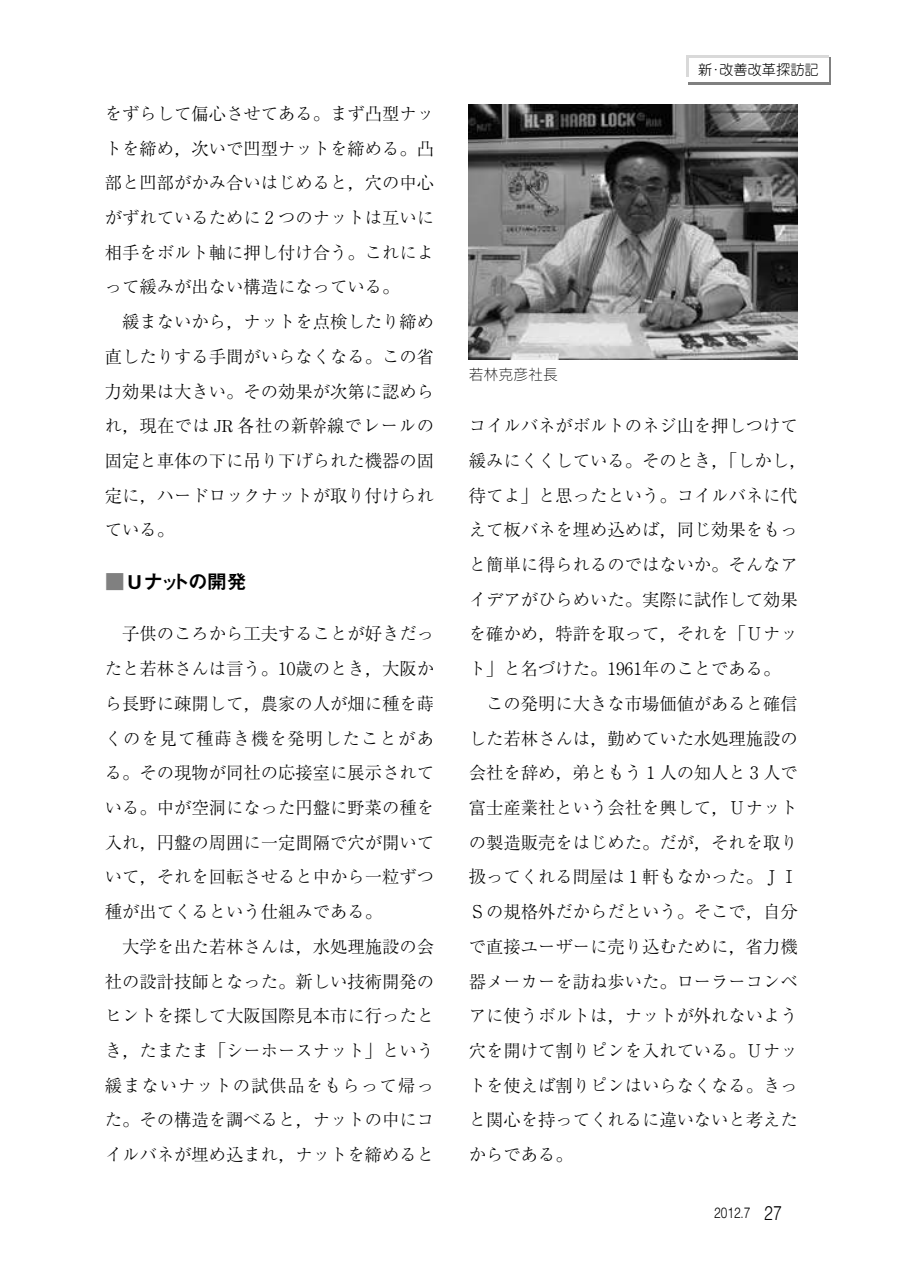
<style>
.page{position:relative;width:903px;height:1276px;background:#fff}
.page>*{position:absolute;margin:0;border:0;box-sizing:border-box;transform-origin:0 0}
.t1{font:19.78px "Midashi Go MB31";letter-spacing:-.09em;color:#000}
.t2{font:300 17.32px/34.6px "Ryumin";color:#000;text-align:justify}
.t3{font:300 14.88px "Helvetica";color:#000;scale:.8 1}
.t4{font:14.88px "Rodin CID L";color:#000}
.t5{font:300 14.17px "Jun 101";color:#000}
.s1{font-family:"Century"}
.s2{color:#808080}
.s3{font-size:19.78px}
</style>
<div class="page">
<hr style="left:688px;top:82px;width:143px;height:2px;background:#808080">
<hr style="left:829px;top:58px;width:2px;height:24px;background:#808080">
<svg style="left:686px;top:58px;width:2px;height:19px"></svg>
<hr style="left:686px;top:55px;width:143px;height:3px;background:#d9d9d9">
<img style="left:469px;top:105px;width:329px;height:254px">
<p class="t2" style="left:105px;top:98px;width:331px">をずらして偏心させてある。まず凸型ナットを締め，次いで凹型ナットを締める。凸部と凹部がかみ合いはじめると，穴の中心がずれているために２つのナットは互いに相手をボルト軸に押し付け合う。これによって緩みが出ない構造になっている。</p>
<p class="t2" style="left:105px;top:307px;width:331px;text-indent:17px">緩まないから，ナットを点検したり締め直したりする手間がいらなくなる。この省力効果は大きい。その効果が次第に認められ，現在では <span class="s1">JR</span> 各社の新幹線でレールの固定と車体の下に吊り下げられた機器の固定に，ハードロックナットが取り付けられている。</p>
<p class="t1" style="left:105px;top:574px;width:143px"><span class="s2">■</span>Ｕナットの開発</p>
<p class="t2" style="left:105px;top:619px;width:331px;text-indent:17px">子供のころから工夫することが好きだったと若林さんは言う。１０歳のとき，大阪から長野に疎開して，農家の人が畑に種を蒔くのを見て種蒔き機を発明したことがある。その現物が同社の応接室に展示されている。中が空洞になった円盤に野菜の種を入れ，円盤の周囲に一定間隔で穴が開いていて，それを回転させると中から一粒ずつ種が出てくるという仕組みである。</p>
<p class="t2" style="left:105px;top:931px;width:331px;text-indent:17px">大学を出た若林さんは，水処理施設の会社の設計技師となった。新しい技術開発のヒントを探して大阪国際見本市に行ったとき，たまたま「シーホースナット」という緩まないナットの試供品をもらって帰った。その構造を調べると，ナットの中にコイルバネが埋め込まれ，ナットを締めると</p>
<p class="t4" style="left:469px;top:369px;width:91px">若林克彦社長</p>
<p class="t5" style="left:698px;top:65px;width:122px">新・改善改革探訪記</p>
<p class="t2" style="left:469px;top:411px;width:339px;text-align:left">コイルバネがボルトのネジ山を押しつけて緩みにくくしている。そのとき，「しかし，待てよ」と思ったという。コイルバネに代えて板バネを埋め込めば，同じ効果をもっと簡単に得られるのではないか。そんなアイデアがひらめいた。実際に試作して効果を確かめ，特許を取って，それを「Ｕナット」と名づけた。１９６１年のことである。</p>
<p class="t2" style="left:469px;top:688px;width:331px;text-indent:17px">この発明に大きな市場価値があると確信した若林さんは，勤めていた水処理施設の会社を辞め，弟ともう１人の知人と３人で富士産業社という会社を興して，Ｕナットの製造販売をはじめた。だが，それを取り扱ってくれる問屋は１軒もなかった。ＪＩＳの規格外だからだという。そこで，自分で直接ユーザーに売り込むために，省力機器メーカーを訪ね歩いた。ローラーコンベアに使うボルトは，ナットが外れないよう穴を開けて割りピンを入れている。Ｕナットを使えば割りピンはいらなくなる。きっと関心を持ってくれるに違いないと考えたからである。</p>
<p class="t3" style="left:714px;top:1208px;width:86px">2012.7 <span class="s3">27</span></p>
</div>
